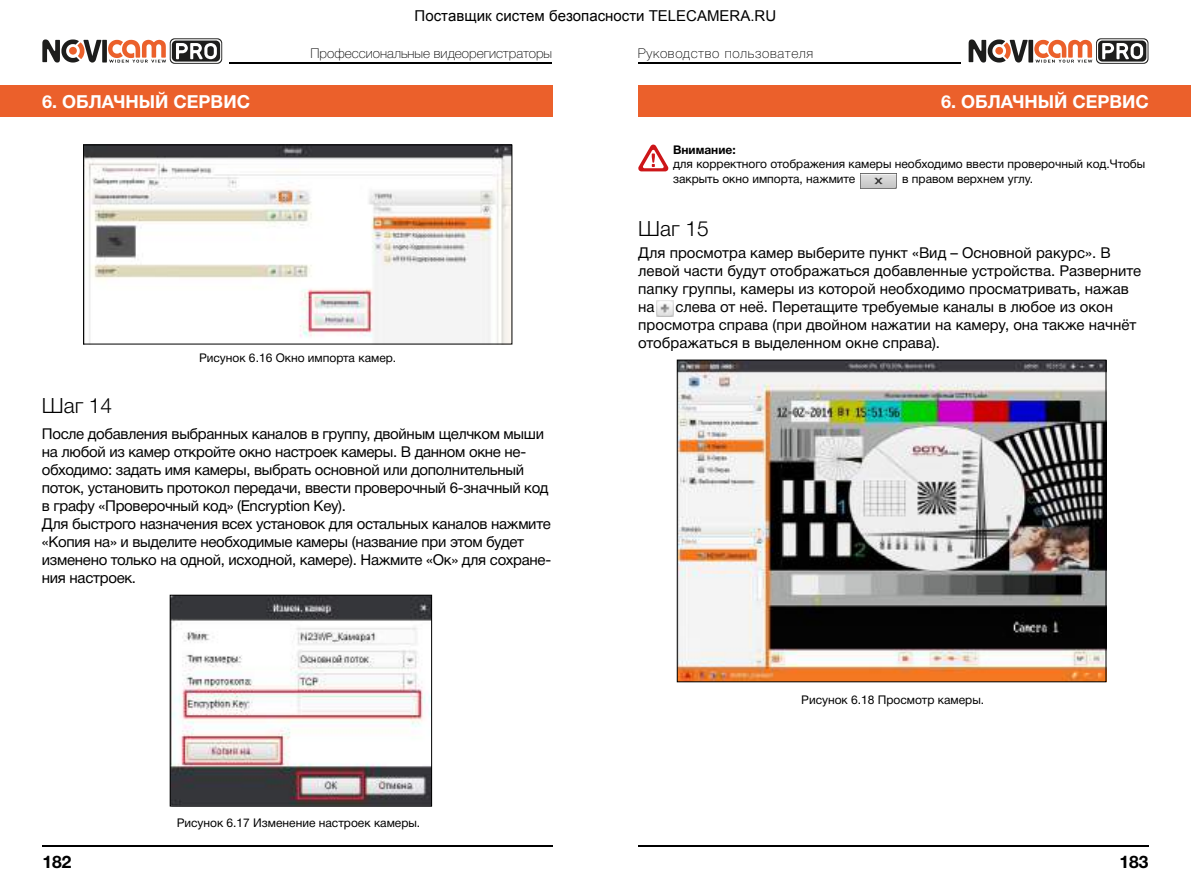
<style>
.page{position:relative;width:1191px;height:893px;background:#fff}
.page>*{position:absolute;margin:0;border:0;box-sizing:border-box;transform-origin:0 0}
.t1{font:21px "Helvetica 4 Light";color:#000}
.t2{font:18px "Helvetica 7 Bold";color:#fff}
.t3{font:17.4px "Helvetica 7 Bold";color:#000}
.t4{font:15px/18px "Helvetica 5 Normal";letter-spacing:-.02em;color:#000}
.t5{font:15px/18px "Helvetica 5 Normal";color:#000}
.t6{font:13.5px "Helvetica 3 Thin";color:#000}
.t7{font:13.5px "Helvetica 3 Thin";letter-spacing:.05em;color:#000}
.t8{font:12px/14.4px "Helvetica 5 Normal";color:#000}
.t9{font:12px "Helvetica 7 Bold";color:#000}
</style>
<div class="page">
<hr style="left:638px;top:62px;width:323px;height:1px;background:#000">
<hr style="left:230px;top:62px;width:322px;height:1px;background:#000">
<hr style="left:43px;top:846px;width:510px;height:1px;background:#000">
<hr style="left:638px;top:846px;width:510px;height:1px;background:#000">
<svg style="left:968px;top:38px;width:180px;height:26px"></svg>
<svg style="left:42px;top:38px;width:180px;height:26px"></svg>
<div style="left:0;top:85px;width:553px;height:32px;background:#eb602b"></div>
<div style="left:638px;top:85px;width:553px;height:32px;background:#eb602b"></div>
<img style="left:85px;top:147px;width:425px;height:195px">
<div style="left:83px;top:145px;width:429px;height:199px;border:1px solid #000"></div>
<img style="left:172px;top:597px;width:258px;height:207px">
<div style="left:170px;top:595px;width:262px;height:211px;border:1px solid #000"></div>
<svg style="left:638px;top:145px;width:30px;height:26px"></svg>
<img style="left:860px;top:174px;width:36px;height:14px">
<img style="left:656px;top:300px;width:17px;height:17px">
<img style="left:679px;top:362px;width:425px;height:318px">
<div style="left:677px;top:360px;width:429px;height:322px;border:1px solid #000"></div>
<p class="t6" style="left:310px;top:45px;width:243px">Профессиональные видеорегистраторы</p>
<p class="t7" style="left:638px;top:45px;width:177px">Руководство пользователя</p>
<p class="t2" style="left:42px;top:92px;width:209px">6. ОБЛАЧНЫЙ СЕРВИС</p>
<p class="t2" style="left:941px;top:92px;width:209px">6. ОБЛАЧНЫЙ СЕРВИС</p>
<p class="t9" style="left:673px;top:143px;width:64px">Внимание:</p>
<p class="t8" style="left:673px;top:157px;width:474px">для корректного отображения камеры необходимо ввести проверочный код.Чтобы закрыть окно импорта, нажмите</p>
<p class="t8" style="left:902px;top:171px;width:132px">в правом верхнем углу.</p>
<p class="t8" style="left:199px;top:351px;width:199px">Рисунок 6.16 Окно импорта камер.</p>
<h1 class="t1" style="left:42px;top:394px;width:72px">Шаг 14</h1>
<p class="t4" style="left:42px;top:425px;width:511px">После добавления выбранных каналов в группу, двойным щелчком мыши на любой из камер откройте окно настроек камеры. В данном окне не&shy;обходимо: задать имя камеры, выбрать основной или дополнительный поток, установить протокол передачи, ввести проверочный 6-значный код в графу «Проверочный код» (Encryption Key).<br>Для быстрого назначения всех установок для остальных каналов нажмите «Копия на» и выделите необходимые камеры (название при этом будет изменено только на одной, исходной, камере). Нажмите «Ок» для сохране&shy;ния настроек.</p>
<p class="t3" style="left:43px;top:852px;width:31px">182</p>
<p class="t8" style="left:177px;top:815px;width:245px">Рисунок 6.17 Изменение настроек камеры.</p>
<h1 class="t1" style="left:638px;top:217px;width:72px">Шаг 15</h1>
<p class="t5" style="left:638px;top:244px;width:504px">Для просмотра камер выберите пункт «Вид – Основной ракурс». В левой части будут отображаться добавленные устройства. Разверните папку группы, камеры из которой необходимо просматривать, нажав на</p>
<p class="t5" style="left:638px;top:298px;width:499px;text-indent:37px">слева от неё. Перетащите требуемые каналы в любое из окон просмотра справа (при двойном нажатии на камеру, она также начнёт отображаться в выделенном окне справа).</p>
<p class="t8" style="left:801px;top:693px;width:184px">Рисунок 6.18 Просмотр камеры.</p>
<p class="t3" style="left:1119px;top:852px;width:31px">183</p>
</div>
